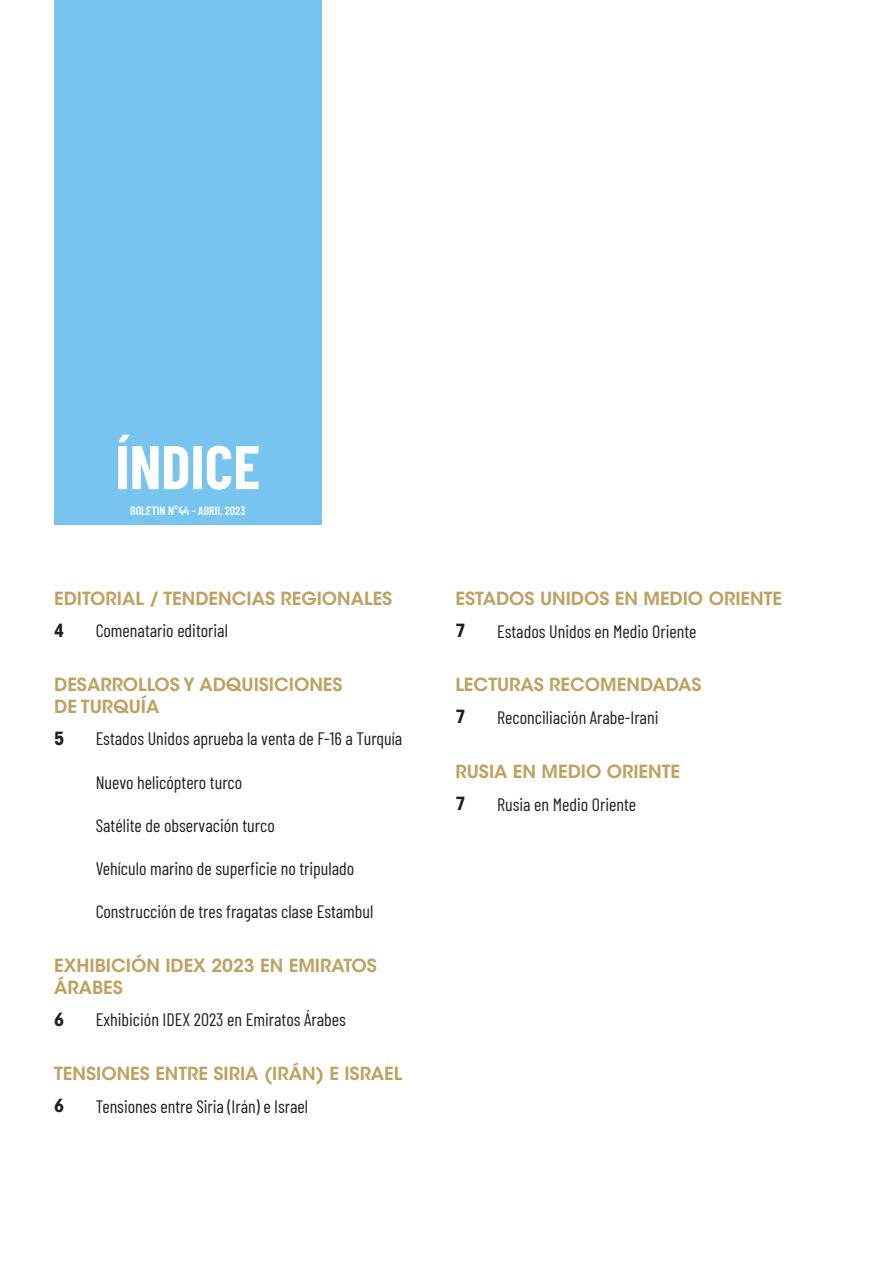
<style>
.page{position:relative;width:893px;height:1263px;background:#fff}
.page>*{position:absolute;margin:0;border:0;box-sizing:border-box;transform-origin:0 0}
.t1{font:700 61.5px "Barlow Condensed";color:#fff}
.t2{font:18px "Barlow Condensed";color:#231f20}
.t3{font:600 18px "ITC Avant Garde Std";color:#bfa161}
.t4{font:700 condensed 18px "ITC Avant Garde Std";color:#231f20}
.t5{font:600 12px "Barlow Condensed";color:#fff}
</style>
<div class="page">
<div style="left:54px;top:0;width:268px;height:525px;background:#77c4ee"></div>
<p class="t1" style="left:115px;top:423px;width:146px">ÍNDICE</p>
<p class="t5" style="left:130px;top:502px;width:117px">BOLETIN N°44 - ABRIL 2023</p>
<p class="t3" style="left:54px;top:587px;width:340px">EDITORIAL / TENDENCIAS REGIONALES</p>
<p class="t4" style="left:54px;top:619px;width:12px">4</p>
<p class="t2" style="left:96px;top:618px;width:134px">Comenatario editorial</p>
<p class="t3" style="left:54px;top:673px;width:290px">DESARROLLOS Y ADQUISICIONES</p>
<p class="t3" style="left:54px;top:695px;width:107px">DE TURQUÍA</p>
<p class="t4" style="left:54px;top:727px;width:12px">5</p>
<p class="t2" style="left:96px;top:726px;width:308px">Estados Unidos aprueba la venta de F-16 a Turquía</p>
<p class="t2" style="left:96px;top:769px;width:148px">Nuevo helicóptero turco</p>
<p class="t2" style="left:96px;top:812px;width:181px">Satélite de observación turco</p>
<p class="t2" style="left:96px;top:856px;width:260px">Vehículo marino de superficie no tripulado</p>
<p class="t2" style="left:96px;top:899px;width:279px">Construcción de tres fragatas clase Estambul</p>
<p class="t3" style="left:54px;top:954px;width:324px">EXHIBICIÓN IDEX 2023 EN EMIRATOS</p>
<p class="t3" style="left:54px;top:975px;width:70px">ÁRABES</p>
<p class="t4" style="left:54px;top:1008px;width:12px">6</p>
<p class="t2" style="left:96px;top:1007px;width:252px">Exhibición IDEX 2023 en Emiratos Árabes</p>
<p class="t3" style="left:54px;top:1062px;width:350px">TENSIONES ENTRE SIRIA (IRÁN) E ISRAEL</p>
<p class="t4" style="left:54px;top:1094px;width:12px">6</p>
<p class="t2" style="left:96px;top:1093px;width:214px">Tensiones entre Siria (Irán) e Israel</p>
<p class="t3" style="left:455px;top:587px;width:328px">ESTADOS UNIDOS EN MEDIO ORIENTE</p>
<p class="t4" style="left:455px;top:619px;width:12px">7</p>
<p class="t2" style="left:497px;top:618px;width:201px">Estados Unidos en Medio Oriente</p>
<p class="t3" style="left:455px;top:673px;width:247px">LECTURAS RECOMENDADAS</p>
<p class="t4" style="left:455px;top:705px;width:12px">7</p>
<p class="t2" style="left:497px;top:705px;width:163px">Reconciliación Arabe-Irani</p>
<p class="t3" style="left:455px;top:759px;width:226px">RUSIA EN MEDIO ORIENTE</p>
<p class="t4" style="left:455px;top:792px;width:12px">7</p>
<p class="t2" style="left:497px;top:791px;width:141px">Rusia en Medio Oriente</p>
</div>
